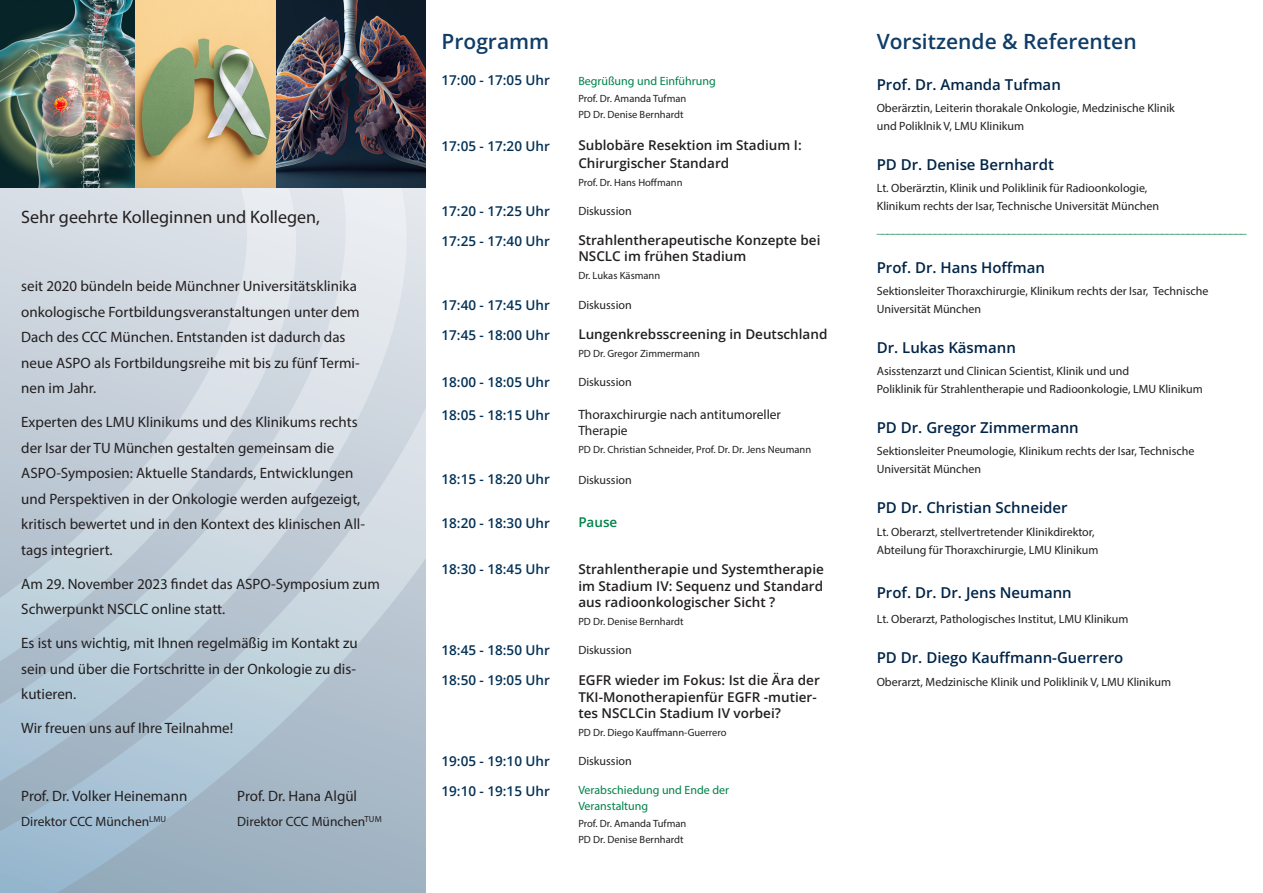
<style>
.page{position:relative;width:1263px;height:893px;background:#fff}
.page>*{position:absolute;margin:0;border:0;box-sizing:border-box;transform-origin:0 0}
.t1{font:600 21px "Open Sans";color:#0f3d67}
.t2{font:18px "Myriad Pro";color:#231f20}
.t3{font:15px/25.5px "Myriad Pro";color:#231f20}
.t4{font:600 15px "Open Sans";color:#002447}
.t5{font:600 13.5px/16.2px "Open Sans";color:#231f20}
.t6{font:600 13.5px "Open Sans";color:#003056}
.t7{font:13.5px/16.2px "Myriad Pro";color:#231f20}
.t8{font:600 13.5px "Open Sans";color:#01824a}
.t9{font:12px/18px "Myriad Pro";color:#231f20}
.t10{font:12px/16.2px "Myriad Pro";color:#01824a}
.t11{font:10.5px/16.5px "Myriad Pro";color:#231f20}
</style>
<div class="page">
<svg style="left:0;top:187px;width:425px;height:706px;background:#bac9d4"></svg>
<svg style="left:0;top:187px;width:298px;height:585px;background:#c5d1db"></svg>
<img style="left:0;top:0;width:135px;height:187px">
<img style="left:135px;top:0;width:290px;height:187px">
<h2 class="t2" style="left:21px;top:206px;width:300px">Sehr geehrte Kolleginnen und Kollegen,</h2>
<p class="t3" style="left:21px;top:273px;width:340px">seit 2020 bündeln beide Münchner Universitätsklinika onkologische Fortbildungsveranstaltungen unter dem Dach des CCC München. Entstanden ist dadurch das neue ASPO als Fortbildungsreihe mit bis zu fünf Termi&shy;nen im Jahr.</p>
<p class="t3" style="left:21px;top:409px;width:345px">Experten des LMU Klinikums und des Klinikums rechts der Isar der TU München gestalten gemeinsam die ASPO-Symposien: Aktuelle Standards, Entwicklungen und Perspektiven in der Onkologie werden aufgezeigt, kritisch bewertet und in den Kontext des klinischen All&shy;tags integriert.</p>
<p class="t3" style="left:21px;top:571px;width:360px">Am 29. November 2023 findet das ASPO-Symposium zum<br>Schwerpunkt NSCLC online statt.</p>
<p class="t3" style="left:21px;top:630px;width:338px;text-align:justify">Es ist uns wichtig, mit Ihnen regelmäßig im Kontakt zu sein und über die Fortschritte in der Onkologie zu dis&shy;kutieren.</p>
<p class="t3" style="left:21px;top:715px;width:213px">Wir freuen uns auf Ihre Teilnahme!</p>
<p class="t3" style="left:21px;top:783px;width:168px">Prof. Dr. Volker Heinemann</p>
<p class="t3" style="left:237px;top:783px;width:121px">Prof. Dr. Hana Algül</p>
<p class="t7" style="left:21px;top:814px;width:146px">Direktor CCC München<sup>LMU</sup></p>
<p class="t7" style="left:237px;top:814px;width:146px">Direktor CCC München<sup>TUM</sup></p>
<h1 class="t1" style="left:441px;top:27px;width:109px">Programm</h1>
<p class="t6" style="left:441px;top:71px;width:110px">17:00 - 17:05 Uhr</p>
<p class="t6" style="left:441px;top:137px;width:110px">17:05 - 17:20 Uhr</p>
<p class="t6" style="left:441px;top:201px;width:110px">17:20 - 17:25 Uhr</p>
<p class="t6" style="left:441px;top:231px;width:110px">17:25 - 17:40 Uhr</p>
<p class="t6" style="left:441px;top:296px;width:110px">17:40 - 17:45 Uhr</p>
<p class="t6" style="left:441px;top:326px;width:110px">17:45 - 18:00 Uhr</p>
<p class="t6" style="left:441px;top:372px;width:110px">18:00 - 18:05 Uhr</p>
<p class="t6" style="left:441px;top:405px;width:110px">18:05 - 18:15 Uhr</p>
<p class="t6" style="left:441px;top:470px;width:110px">18:15 - 18:20 Uhr</p>
<p class="t6" style="left:441px;top:513px;width:110px">18:20 - 18:30 Uhr</p>
<p class="t6" style="left:441px;top:560px;width:110px">18:30 - 18:45 Uhr</p>
<p class="t6" style="left:441px;top:641px;width:110px">18:45 - 18:50 Uhr</p>
<p class="t6" style="left:441px;top:671px;width:110px">18:50 - 19:05 Uhr</p>
<p class="t6" style="left:441px;top:752px;width:110px">19:05 - 19:10 Uhr</p>
<p class="t6" style="left:441px;top:782px;width:110px">19:10 - 19:15 Uhr</p>
<p class="t10" style="left:578px;top:73px;width:139px">Begrüßung und Einführung</p>
<p class="t11" style="left:578px;top:90px;width:109px">Prof. Dr. Amanda Tufman<br>PD Dr. Denise Bernhardt</p>
<p class="t5" style="left:578px;top:135px;width:225px;line-height:18px">Sublobäre Resektion im Stadium I:<br>Chirurgischer Standard</p>
<p class="t11" style="left:578px;top:174px;width:106px">Prof. Dr. Hans Hoffmann</p>
<p class="t9" style="left:578px;top:202px;width:55px">Diskussion</p>
<p class="t5" style="left:578px;top:232px;width:244px">Strahlentherapeutische Konzepte bei<br>NSCLC im frühen Stadium</p>
<p class="t11" style="left:578px;top:267px;width:83px">Dr. Lukas Käsmann</p>
<p class="t9" style="left:578px;top:296px;width:55px">Diskussion</p>
<p class="t5" style="left:578px;top:325px;width:251px">Lungenkrebsscreening in Deutschland</p>
<p class="t11" style="left:578px;top:345px;width:123px">PD Dr. Gregor Zimmermann</p>
<p class="t9" style="left:578px;top:373px;width:55px">Diskussion</p>
<p class="t7" style="left:578px;top:406px;width:204px">Thoraxchirurgie nach antitumoreller<br>Therapie</p>
<p class="t11" style="left:578px;top:441px;width:234px">PD Dr. Christian Schneider, Prof. Dr. Dr. Jens Neumann</p>
<p class="t9" style="left:578px;top:471px;width:55px">Diskussion</p>
<p class="t8" style="left:578px;top:513px;width:41px">Pause</p>
<p class="t5" style="left:578px;top:561px;width:247px;text-align:justify">Strahlentherapie und Systemtherapie im Stadium IV: Sequenz und Standard aus radioonkologischer Sicht ?</p>
<p class="t11" style="left:578px;top:613px;width:107px">PD Dr. Denise Bernhardt</p>
<p class="t9" style="left:578px;top:641px;width:55px">Diskussion</p>
<p class="t5" style="left:578px;top:672px;width:243px">EGFR wieder im Fokus: Ist die Ära der<br>TKI-Monotherapienfür EGFR -mutier&shy;tes NSCLCin Stadium IV vorbei?</p>
<p class="t11" style="left:578px;top:724px;width:150px">PD Dr. Diego Kauffmann-Guerrero</p>
<p class="t9" style="left:578px;top:752px;width:55px">Diskussion</p>
<p class="t10" style="left:578px;top:782px;width:152px">Verabschiedung und Ende der<br>Veranstaltung</p>
<p class="t11" style="left:578px;top:815px;width:109px">Prof. Dr. Amanda Tufman<br>PD Dr. Denise Bernhardt</p>
<h1 class="t1" style="left:877px;top:27px;width:261px">Vorsitzende &amp; Referenten</h1>
<p class="t4" style="left:877px;top:74px;width:186px">Prof. Dr. Amanda Tufman</p>
<p class="t9" style="left:877px;top:99px;width:300px">Oberärztin, Leiterin thorakale Onkologie, Medzinische Klinik und Poliklnik V, LMU Klinikum</p>
<p class="t4" style="left:877px;top:154px;width:179px">PD Dr. Denise Bernhardt</p>
<p class="t9" style="left:877px;top:179px;width:284px">Lt. Oberärztin, Klinik und Poliklinik für Radioonkologie,<br>Klinikum rechts der Isar, Technische Universität München</p>
<p class="t10" style="left:877px;top:220px;width:371px">______________________________________________________________________</p>
<p class="t4" style="left:877px;top:257px;width:170px">Prof. Dr. Hans Hoffman</p>
<p class="t9" style="left:877px;top:282px;width:333px">Sektionsleiter Thoraxchirurgie, Klinikum rechts der Isar, Technische<br>Universität München</p>
<p class="t4" style="left:877px;top:337px;width:141px">Dr. Lukas Käsmann</p>
<p class="t9" style="left:877px;top:362px;width:328px">Asisstenzarzt und Clinican Scientist, Klinik und und<br>Poliklinik für Strahlentherapie und Radioonkologie, LMU Klinikum</p>
<p class="t4" style="left:877px;top:417px;width:204px">PD Dr. Gregor Zimmermann</p>
<p class="t9" style="left:877px;top:442px;width:319px">Sektionsleiter Pneumologie, Klinikum rechts der Isar, Technische<br>Universität München</p>
<p class="t4" style="left:877px;top:498px;width:192px">PD Dr. Christian Schneider</p>
<p class="t9" style="left:877px;top:522px;width:223px">Lt. Oberarzt, stellvertretender Klinikdirektor,<br>Abteilung für Thoraxchirurgie, LMU Klinikum</p>
<p class="t4" style="left:877px;top:582px;width:197px">Prof. Dr. Dr. Jens Neumann</p>
<p class="t9" style="left:877px;top:610px;width:253px">Lt. Oberarzt, Pathologisches Institut, LMU Klinikum</p>
<p class="t4" style="left:877px;top:648px;width:248px">PD Dr. Diego Kauffmann-Guerrero</p>
<p class="t9" style="left:877px;top:672px;width:296px">Oberarzt, Medzinische Klinik und Poliklinik V, LMU Klinikum</p>
</div>
